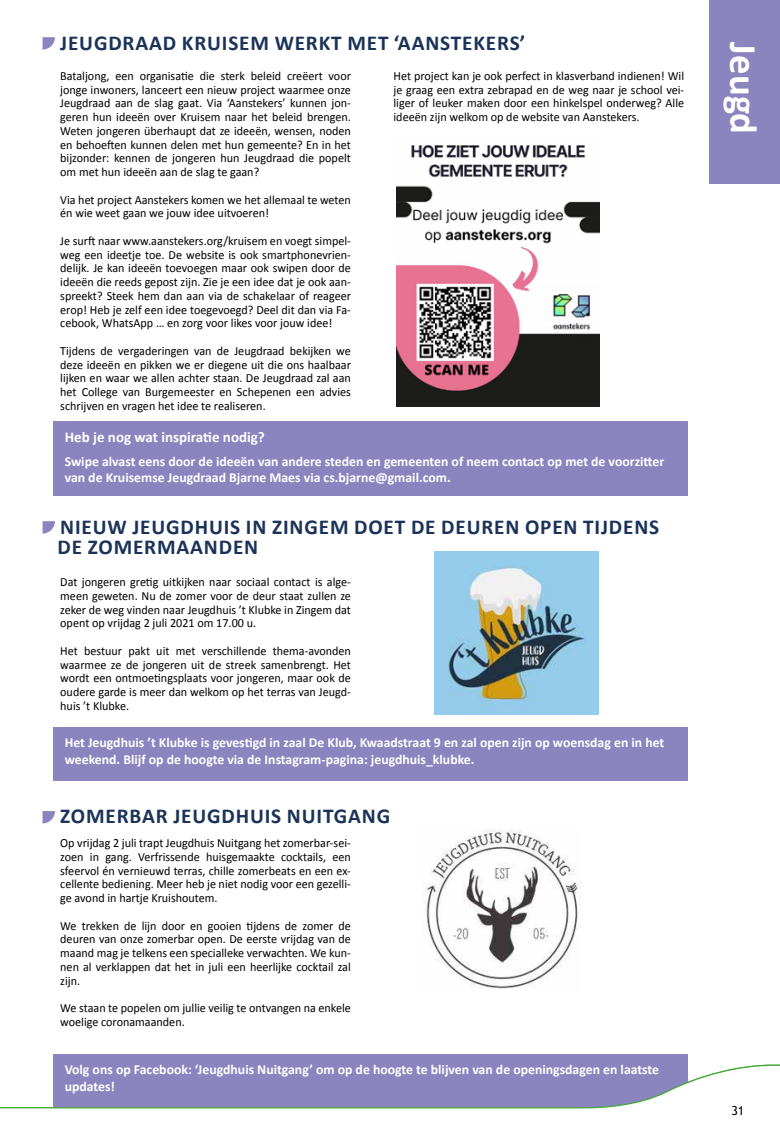
<style>
.page{position:relative;width:780px;height:1134px;background:#fff}
.page>*{position:absolute;margin:0;border:0;box-sizing:border-box;transform-origin:0 0}
.t1{font:700 38.75px "Calibri";letter-spacing:-.005em;color:#fff}
.t2{font:700 21.25px/20px "Calibri";letter-spacing:.04em;color:#1b3358}
.t3{font:700 15px "Calibri";color:#fff}
.t4{font:700 13.75px/16.5px "Calibri";color:#fff}
.t5{font:12.5px/13.8px "Calibri";color:#000;text-align:justify}
.t6{font:12.5px "Trebuchet MS";color:#000}
</style>
<div class="page">
<svg style="left:43px;top:37px;width:12px;height:13px"></svg>
<svg style="left:43px;top:521px;width:12px;height:13px"></svg>
<svg style="left:43px;top:811px;width:12px;height:12px"></svg>
<div style="left:709px;top:0;width:71px;height:184px;background:#8a85bf"></div>
<div style="left:53px;top:420px;width:634px;height:75px;background:#8a85bf"></div>
<div style="left:53px;top:727px;width:634px;height:53px;background:#8a85bf"></div>
<div style="left:53px;top:1054px;width:634px;height:54px;background:#8a85bf"></div>
<img style="left:397px;top:145px;width:202px;height:261px">
<img style="left:424px;top:829px;width:156px;height:160px">
<svg style="left:0;top:1064px;width:780px;height:45px"></svg>
<img style="left:434px;top:551px;width:164px;height:164px">
<h2 class="t2" style="left:60px;top:33px;width:466px">JEUGDRAAD KRUISEM WERKT MET ‘AANSTEKERS’</h2>
<p class="t5" style="left:60px;top:69px;width:292px">Bataljong, een organisatie die sterk beleid creëert voor jonge inwoners, lanceert een nieuw project waarmee onze Jeugdraad aan de slag gaat. Via ‘Aanstekers’ kunnen jon&shy;geren hun ideeën over Kruisem naar het beleid brengen.<br>Weten jongeren überhaupt dat ze ideeën, wensen, noden en behoeften kunnen delen met hun gemeente? En in het bijzonder: kennen de jongeren hun Jeugdraad die popelt om met hun ideeën aan de slag te gaan?</p>
<p class="t5" style="left:60px;top:193px;width:292px">Via het project Aanstekers komen we het allemaal te weten én wie weet gaan we jouw idee uitvoeren!</p>
<p class="t5" style="left:60px;top:234px;width:292px">Je surft naar www.aanstekers.org/kruisem en voegt simpel&shy;weg een ideetje toe. De website is ook smartphonevrien&shy;delijk. Je kan ideeën toevoegen maar ook swipen door de ideeën die reeds gepost zijn. Zie je een idee dat je ook aan&shy;spreekt? Steek hem dan aan via de schakelaar of reageer erop! Heb je zelf een idee toegevoegd? Deel dit dan via Fa&shy;cebook, WhatsApp … en zorg voor likes voor jouw idee!</p>
<p class="t5" style="left:60px;top:344px;width:292px">Tijdens de vergaderingen van de Jeugdraad bekijken we deze ideeën en pikken we er diegene uit die ons haalbaar lijken en waar we allen achter staan. De Jeugdraad zal aan het College van Burgemeester en Schepenen een advies schrijven en vragen het idee te realiseren.</p>
<p class="t5" style="left:393px;top:69px;width:292px">Het project kan je ook perfect in klasverband indienen! Wil je graag een extra zebrapad en de weg naar je school vei&shy;liger of leuker maken door een hinkelspel onderweg? Alle ideeën zijn welkom op de website van Aanstekers.</p>
<p class="t3" style="left:65px;top:427px;width:202px">Heb je nog wat inspiratie nodig?</p>
<p class="t4" style="left:65px;top:453px;width:601px">Swipe alvast eens door de ideeën van andere steden en gemeenten of neem contact op met de voorzitter van de Kruisemse Jeugdraad Bjarne Maes via cs.bjarne@gmail.com.</p>
<h2 class="t2" style="left:58px;top:516px;width:603px">NIEUW JEUGDHUIS IN ZINGEM DOET DE DEUREN OPEN TIJDENS<br>DE ZOMERMAANDEN</h2>
<p class="t5" style="left:60px;top:575px;width:292px">Dat jongeren gretig uitkijken naar sociaal contact is alge&shy;meen geweten. Nu de zomer voor de deur staat zullen ze zeker de weg vinden naar Jeugdhuis ’t Klubke in Zingem dat opent op vrijdag 2 juli 2021 om 17.00 u.</p>
<p class="t5" style="left:60px;top:644px;width:292px">Het bestuur pakt uit met verschillende thema-avonden waarmee ze de jongeren uit de streek samenbrengt. Het wordt een ontmoetingsplaats voor jongeren, maar ook de oudere garde is meer dan welkom op het terras van Jeugd&shy;huis ’t Klubke.</p>
<p class="t4" style="left:65px;top:734px;width:601px">Het Jeugdhuis ’t Klubke is gevestigd in zaal De Klub, Kwaadstraat 9 en zal open zijn op woensdag en in het weekend. Blijf op de hoogte via de Instagram-pagina: jeugdhuis_klubke.</p>
<h2 class="t2" style="left:60px;top:806px;width:331px">ZOMERBAR JEUGDHUIS NUITGANG</h2>
<p class="t5" style="left:60px;top:836px;width:292px">Op vrijdag 2 juli trapt Jeugdhuis Nuitgang het zomerbar-sei&shy;zoen in gang. Verfrissende huisgemaakte cocktails, een sfeervol én vernieuwd terras, chille zomerbeats en een ex&shy;cellente bediening. Meer heb je niet nodig voor een gezelli&shy;ge avond in hartje Kruishoutem.</p>
<p class="t5" style="left:60px;top:919px;width:292px">We trekken de lijn door en gooien tijdens de zomer de deuren van onze zomerbar open. De eerste vrijdag van de maand mag je telkens een specialleke verwachten. We kun&shy;nen al verklappen dat het in juli een heerlijke cocktail zal zijn.</p>
<p class="t5" style="left:60px;top:1001px;width:292px">We staan te popelen om jullie veilig te ontvangen na enkele woelige coronamaanden.</p>
<p class="t4" style="left:65px;top:1061px;width:596px">Volg ons op Facebook: ‘Jeugdhuis Nuitgang’ om op de hoogte te blijven van de openingsdagen en laatste updates!</p>
<h1 class="t1" style="left:768px;top:42px;width:94px;rotate:90deg">Jeugd</h1>
<p class="t6" style="left:731px;top:1103px;width:15px">31</p>
</div>
